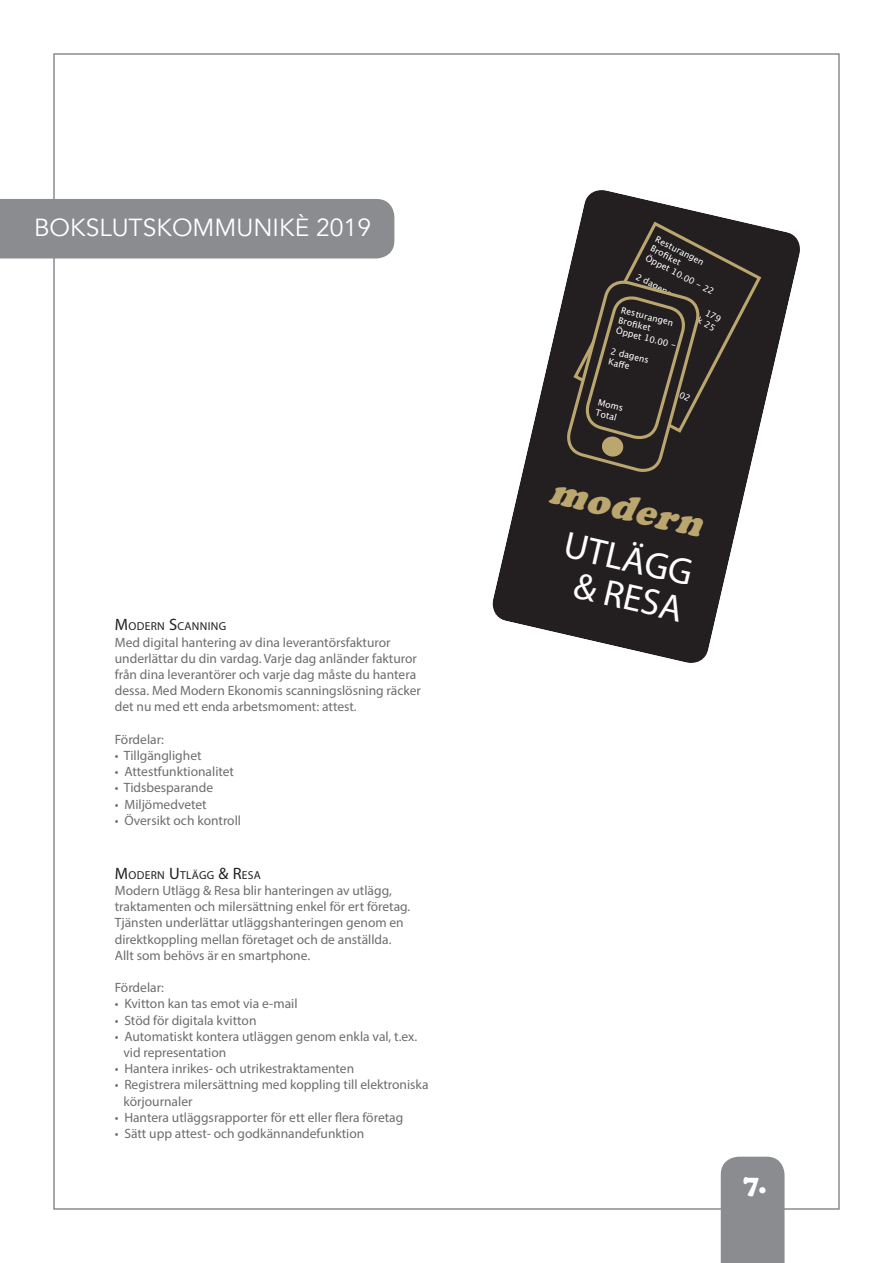
<style>
.page{position:relative;width:893px;height:1263px;background:#fff}
.page>*{position:absolute;margin:0;border:0;box-sizing:border-box;transform-origin:0 0}
.t1{font:37.35px/37px "Myriad Pro";color:#fff;text-align:center}
.t2{font:italic 900 37.35px "Cooper";color:#bba66f}
.t3{font:900 27px "Cooper";color:#fff}
.t4{font:24.6px "Avenir";color:#fff}
.t5{font:13.5px/16.2px "Myriad Pro";color:#6c6d70}
.t6{font:11.55px "Myriad Pro";color:#231f20}
.t7{font:8.85px/10.5px "Lucida Grande";color:#fff}
.s1{font-size:16.5px}
</style>
<div class="page">
<div style="left:721px;top:1157px;width:63px;height:106px;background:#8a8c8f"></div>
<div style="left:0;top:199px;width:394px;height:59px;background:#8a8c8f"></div>
<svg style="left:492px;top:190px;width:308px;height:473px"></svg>
<svg style="left:564px;top:219px;width:199px;height:256px;background:#35302c"></svg>
<p class="t4" style="left:34px;top:213px;width:338px">BOKSLUTSKOMMUNIKÈ 2019</p>
<p class="t6" style="left:115px;top:619px;width:22px"><span class="s1">M</span>ODERN</p>
<p class="t6" style="left:169px;top:619px;width:24px"><span class="s1">S</span>CANNING</p>
<p class="t5" style="left:115px;top:634px;width:277px">Med digital hantering av dina leverantörsfakturor</p>
<p class="t5" style="left:115px;top:650px;width:308px">underlättar du din vardag. Varje dag anländer fakturor från dina leverantörer och varje dag måste du hantera dessa. Med Modern Ekonomis scanningslösning räcker det nu med ett enda arbetsmoment: attest.</p>
<p class="t5" style="left:115px;top:731px;width:51px">Fördelar:</p>
<p class="t5" style="left:115px;top:747px;width:88px">• Tillgänglighet</p>
<p class="t5" style="left:115px;top:763px;width:121px">• Attestfunktionalitet</p>
<p class="t5" style="left:115px;top:779px;width:100px">• Tidsbesparande</p>
<p class="t5" style="left:115px;top:796px;width:93px">• Miljömedvetet</p>
<p class="t5" style="left:115px;top:812px;width:128px">• Översikt och kontroll</p>
<p class="t6" style="left:115px;top:868px;width:22px"><span class="s1">M</span>ODERN</p>
<p class="t6" style="left:169px;top:868px;width:80px"><span class="s1">U</span> TLÄGG <span class="s1">&amp; R</span>ESA</p>
<p class="t5" style="left:115px;top:882px;width:297px">Modern Utlägg &amp; Resa blir hanteringen av utlägg, traktamenten och milersättning enkel för ert företag.<br>Tjänsten underlättar utläggshanteringen genom en direktkoppling mellan företaget och de anställda.</p>
<p class="t5" style="left:115px;top:947px;width:197px">Allt som behövs är en smartphone.</p>
<p class="t5" style="left:115px;top:979px;width:51px">Fördelar:</p>
<p class="t5" style="left:115px;top:995px;width:184px">• Kvitton kan tas emot via e-mail</p>
<p class="t5" style="left:115px;top:1012px;width:143px">• Stöd för digitala kvitton</p>
<p class="t5" style="left:123px;top:1028px;width:295px;text-indent:-9px">• Automatiskt kontera utläggen genom enkla val, t.ex. vid representation</p>
<p class="t5" style="left:115px;top:1060px;width:241px">• Hantera inrikes- och utrikestraktamenten</p>
<p class="t5" style="left:123px;top:1076px;width:307px;text-indent:-9px">• Registrera milersättning med koppling till elektroniska körjournaler</p>
<p class="t5" style="left:115px;top:1109px;width:290px">• Hantera utläggsrapporter för ett eller flera företag</p>
<p class="t5" style="left:115px;top:1125px;width:251px">• Sätt upp attest- och godkännandefunktion</p>
<p class="t7" style="left:659px;top:234px;width:77px;rotate:28deg">Resturangen<br>Brofiket<br>Öppet 10.00 - 22</p>
<p class="t7" style="left:639px;top:271px;width:41px;rotate:28deg">2 dagens</p>
<p class="t7" style="left:622px;top:305px;width:63px;rotate:14deg">Resturangen<br>Brofiket<br>Öppet 10.00 -</p>
<p class="t7" style="left:612px;top:346px;width:41px;rotate:14deg">2 dagens<br>Kaffe</p>
<p class="t7" style="left:599px;top:397px;width:27px;rotate:14deg">Moms<br>Total</p>
<p class="t7" style="left:693px;top:299px;width:36px;text-align:right;rotate:28deg">179<br>Läsk 25</p>
<p class="t2" style="left:556px;top:469px;width:156px;rotate:13deg">modern</p>
<p class="t1" style="left:569px;top:526px;width:133px;rotate:13deg">UTLÄGG &amp; RESA</p>
<p class="t3" style="left:743px;top:1168px;width:25px">7.</p>
</div>
